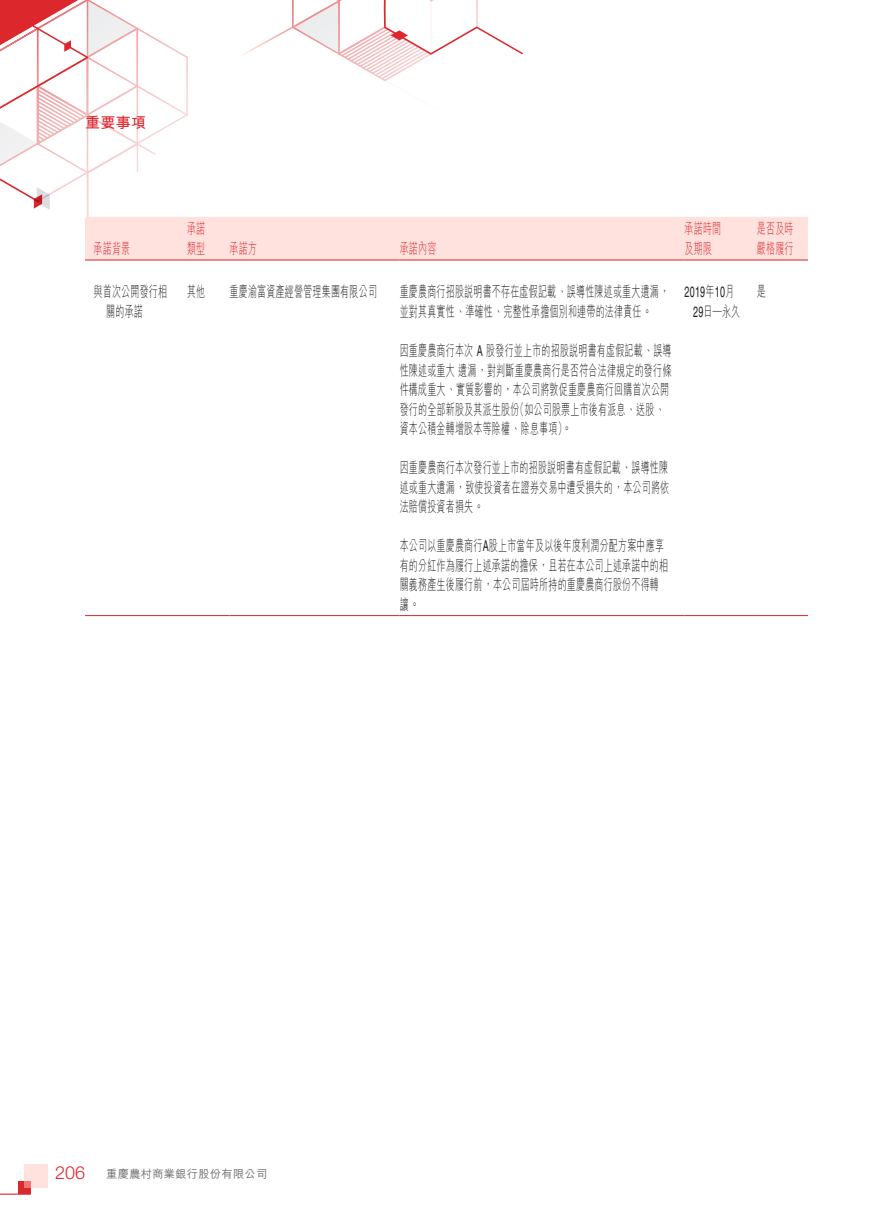
<style>
.page{position:relative;width:893px;height:1212px;background:#fff}
.page>*{position:absolute;margin:0;border:0;box-sizing:border-box;transform-origin:0 0}
.t1{font:300 15px/19.5px "M Hei HK";letter-spacing:.025em;color:#231f20;scale:.6 1}
.t2{font:300 15px/19.5px "M Hei HK";letter-spacing:.025em;color:#dc272d;scale:.6 1}
.t3{font:15px "Helvetica LT Std";letter-spacing:.025em;color:#231f20;scale:.6 1}
.t4{font:700 15px "M Hei HK";color:#dc272d}
.t5{font:500 11.25px "M Hei HK";letter-spacing:.025em;color:#6c6d70}
.s1{font-family:"Helvetica LT Std";font-weight:400}
.s2{font-family:"M Hei HK";font-weight:300}
.s3{font-family:"Helvetica Neue LT Std";font-weight:300;font-size:18px;color:#dc272d}
</style>
<div class="page">
<div style="left:18px;top:1181px;width:13px;height:13px;background:#dc272d"></div>
<hr style="left:0;top:1193px;width:31px;height:2px;background:#dc272d">
<svg style="left:24px;top:1164px;width:24px;height:24px"></svg>
<svg style="left:0;top:0;width:808px;height:260px"></svg>
<hr style="left:85px;top:260px;width:102px;height:1px;background:#dc272d">
<hr style="left:187px;top:260px;width:43px;height:1px;background:#dc272d">
<hr style="left:230px;top:260px;width:170px;height:1px;background:#dc272d">
<hr style="left:400px;top:260px;width:285px;height:1px;background:#dc272d">
<hr style="left:685px;top:260px;width:72px;height:1px;background:#dc272d">
<hr style="left:757px;top:260px;width:51px;height:1px;background:#dc272d">
<hr style="left:85px;top:615px;width:102px;height:1px;background:#dc272d">
<hr style="left:187px;top:615px;width:43px;height:1px;background:#dc272d">
<hr style="left:230px;top:615px;width:170px;height:1px;background:#dc272d">
<hr style="left:400px;top:615px;width:285px;height:1px;background:#dc272d">
<hr style="left:685px;top:615px;width:72px;height:1px;background:#dc272d">
<hr style="left:757px;top:615px;width:51px;height:1px;background:#dc272d">
<p class="t4" style="left:85px;top:111px;width:63px">重要事項</p>
<p class="t2" style="left:94px;top:238px;width:63px">承諾背景</p>
<p class="t2" style="left:187px;top:219px;width:32px">承諾類型</p>
<p class="t2" style="left:230px;top:238px;width:47px">承諾方</p>
<p class="t2" style="left:400px;top:238px;width:63px">承諾內容</p>
<p class="t1" style="left:106px;top:282px;width:103px;text-indent:-13px">與首次公開發行相關的承諾</p>
<p class="t1" style="left:187px;top:282px;width:32px">其他</p>
<p class="t1" style="left:230px;top:282px;width:247px">重慶渝富資產經營管理集團有限公司</p>
<p class="t1" style="left:400px;top:282px;width:451px">重慶農商行招股說明書不存在虛假記載、誤導性陳述或重大遺漏，並對其真實性、準確性、完整性承擔個別和連帶的法律責任。</p>
<p class="t1" style="left:400px;top:340px;width:455px">因重慶農商行本次 <span class="s1">A</span> 股發行並上市的招股說明書有虛假記載、誤導性陳述或重大遺漏，對判斷重慶農商行是否符合法律規定的發行條件構成重大、實質影響的，本公司將敦促重慶農商行回購首次公開發行的全部新股及其派生股份（如公司股票上市後有派息、送股、資本公積金轉增股本等除權、除息事項）。</p>
<p class="t1" style="left:400px;top:457px;width:451px;text-align:justify">因重慶農商行本次發行並上市的招股說明書有虛假記載、誤導性陳述或重大遺漏，致使投資者在證券交易中遭受損失的，本公司將依法賠償投資者損失。</p>
<p class="t1" style="left:400px;top:535px;width:449px">本公司以重慶農商行<span class="s1">A</span>股上市當年及以後年度利潤分配方案中應享有的分紅作為履行上述承諾的擔保，且若在本公司上述承諾中的相關義務產生後履行前，本公司屆時所持的重慶農商行股份不得轉讓。</p>
<p class="t2" style="left:685px;top:219px;width:63px">承諾時間及期限</p>
<p class="t2" style="left:757px;top:219px;width:63px">是否及時嚴格履行</p>
<p class="t3" style="left:685px;top:283px;width:84px">2019<span class="s2">年</span>10<span class="s2">月</span></p>
<p class="t1" style="left:693px;top:301px;width:80px"><span class="s1">29</span>日—永久</p>
<p class="t1" style="left:757px;top:282px;width:16px">是</p>
<p class="t5" style="left:55px;top:1165px;width:213px"><span class="s3">206</span> 重慶農村商業銀行股份有限公司</p>
</div>
